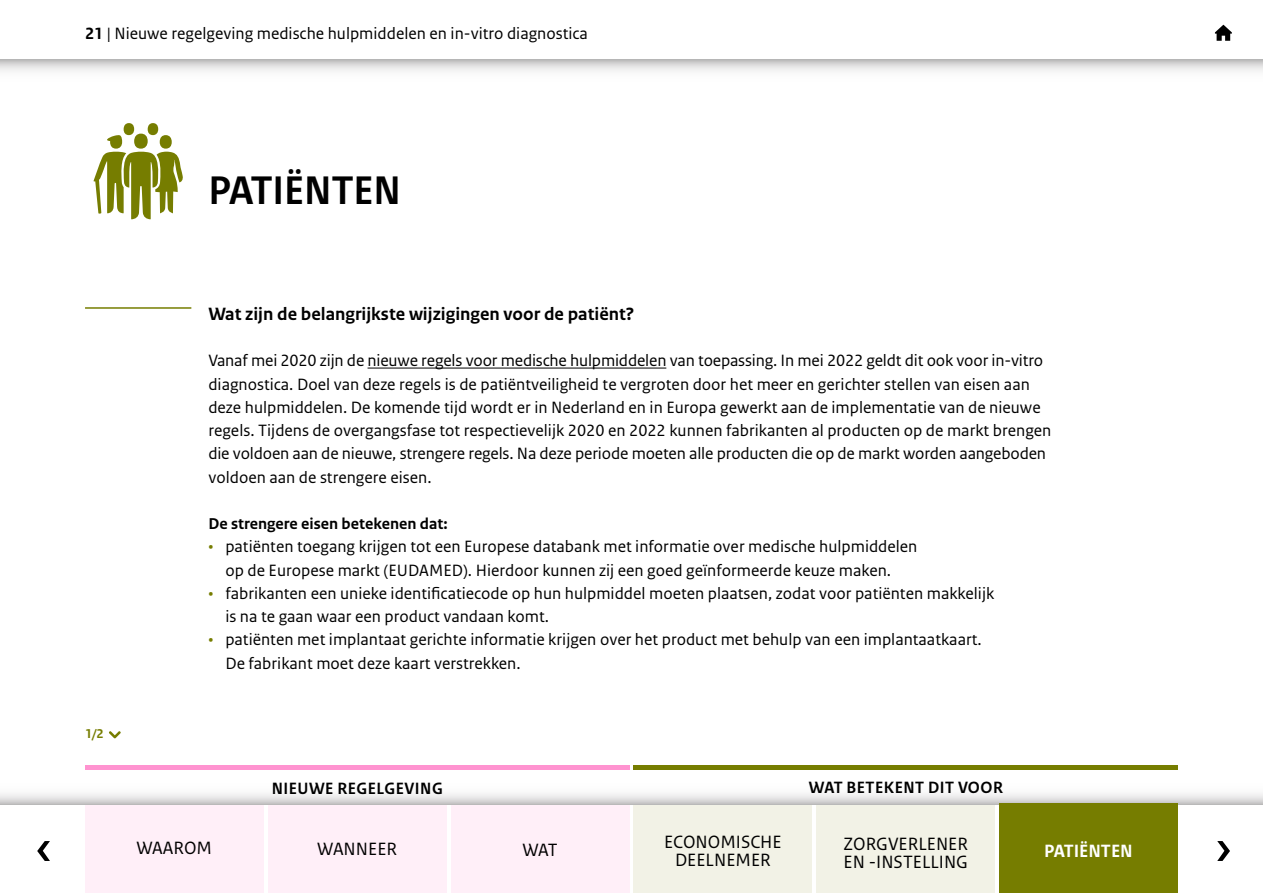
<style>
.page{position:relative;width:1263px;height:893px;background:#fff}
.page>*{position:absolute;margin:0;border:0;box-sizing:border-box;transform-origin:0 0}
.t1{font:700 42px "Rijksoverheid Sans Heading";color:#000}
.t2{font:18.75px/18px "Rijksoverheid Sans Text";color:#000;text-align:center}
.t3{font:700 18.75px "Rijksoverheid Sans Text";color:#000}
.t4{font:700 18.75px "Rijksoverheid Sans Text";color:#fff}
.t5{font:17.25px/23.2px "Rijksoverheid Sans Text";color:#000}
.t6{font:700 17.25px "Rijksoverheid Sans Heading";letter-spacing:.03em;color:#000}
.t7{font:700 16.5px "Rijksoverheid Sans Text";color:#000}
.t8{font:700 13.5px "Rijksoverheid Sans Text";color:#767d00}
.s1{font-weight:700}
.s2{color:#767d00}
</style>
<div class="page">
<div style="left:268px;top:804px;width:178px;height:89px;background:#ffeff8"></div>
<div style="left:451px;top:804px;width:178px;height:89px;background:#ffeff8"></div>
<div style="left:634px;top:804px;width:178px;height:89px;background:#f2f2e6"></div>
<div style="left:816px;top:804px;width:179px;height:89px;background:#f2f2e6"></div>
<div style="left:85px;top:804px;width:179px;height:89px;background:#ffeff8"></div>
<svg style="left:0;top:60px;width:1263px;height:11px"></svg>
<svg style="left:37px;top:841px;width:13px;height:20px"></svg>
<svg style="left:1217px;top:841px;width:13px;height:20px"></svg>
<div style="left:85px;top:766px;width:544px;height:34px;background:#ff93d0"></div>
<div style="left:634px;top:766px;width:544px;height:34px;background:#767d00"></div>
<svg style="left:0;top:770px;width:1263px;height:34px;background:#f3f3f3"></svg>
<svg style="left:1215px;top:25px;width:17px;height:16px"></svg>
<div style="left:999px;top:804px;width:179px;height:89px;background:#767d00"></div>
<hr style="left:368px;top:368px;width:298px;height:1px;background:#000">
<hr style="left:85px;top:307px;width:106px;height:2px;background:#767d00">
<div style="left:124px;top:123px;width:10px;height:12px;background:#767d00;border-radius:50%"></div>
<div style="left:148px;top:123px;width:10px;height:12px;background:#767d00;border-radius:50%"></div>
<svg style="left:93px;top:135px;width:90px;height:84px"></svg>
<svg style="left:109px;top:731px;width:12px;height:7px"></svg>
<p class="t5" style="left:85px;top:22px;width:504px"><span class="s1">21</span> | Nieuwe regelgeving medische hulpmiddelen en in-vitro diagnostica</p>
<h1 class="t1" style="left:208px;top:166px;width:194px">PATIËNTEN</h1>
<p class="t8" style="left:85px;top:726px;width:20px">1/2</p>
<p class="t3" style="left:208px;top:303px;width:428px">Wat zijn de belangrijkste wijzigingen voor de patiënt?</p>
<p class="t5" style="left:208px;top:349px;width:844px">Vanaf mei 2020 zijn de nieuwe regels voor medische hulpmiddelen van toepassing. In mei 2022 geldt dit ook voor in-vitro diagnostica. Doel van deze regels is de patiëntveiligheid te vergroten door het meer en gerichter stellen van eisen aan deze hulpmiddelen. De komende tijd wordt er in Nederland en in Europa gewerkt aan de implementatie van de nieuwe regels. Tijdens de overgangsfase tot respectievelijk 2020 en 2022 kunnen fabrikanten al producten op de markt brengen die voldoen aan de nieuwe, strengere regels. Na deze periode moeten alle producten die op de markt worden aangeboden voldoen aan de strengere eisen.</p>
<p class="t7" style="left:208px;top:514px;width:241px">De strengere eisen betekenen dat:</p>
<p class="t5" style="left:208px;top:535px;width:711px;text-align:center"><span class="s2">•</span> patiënten toegang krijgen tot een Europese databank met informatie over medische hulpmiddelen op de Europese markt (EUDAMED). Hierdoor kunnen zij een goed geïnformeerde keuze maken.</p>
<p class="t5" style="left:225px;top:582px;width:770px;text-indent:-17px"><span class="s2">•</span> fabrikanten een unieke identificatiecode op hun hulpmiddel moeten plaatsen, zodat voor patiënten makkelijk is na te gaan waar een product vandaan komt.</p>
<p class="t5" style="left:225px;top:628px;width:758px;text-indent:-17px"><span class="s2">•</span> patiënten met implantaat gerichte informatie krijgen over het product met behulp van een implantaatkaart.<br>De fabrikant moet deze kaart verstrekken.</p>
<p class="t2" style="left:137px;top:839px;width:77px">WAAROM</p>
<p class="t6" style="left:272px;top:778px;width:172px">NIEUWE REGELGEVING</p>
<p class="t6" style="left:809px;top:777px;width:196px">WAT BETEKENT DIT VOOR</p>
<p class="t2" style="left:317px;top:840px;width:81px">WANNEER</p>
<p class="t2" style="left:522px;top:841px;width:37px">WAT</p>
<p class="t2" style="left:664px;top:833px;width:119px">ECONOMISCHE<br>DEELNEMER</p>
<p class="t2" style="left:843px;top:835px;width:126px;text-align:left">ZORGVERLENER<br>EN -INSTELLING</p>
<p class="t4" style="left:1044px;top:840px;width:90px">PATIËNTEN</p>
</div>
